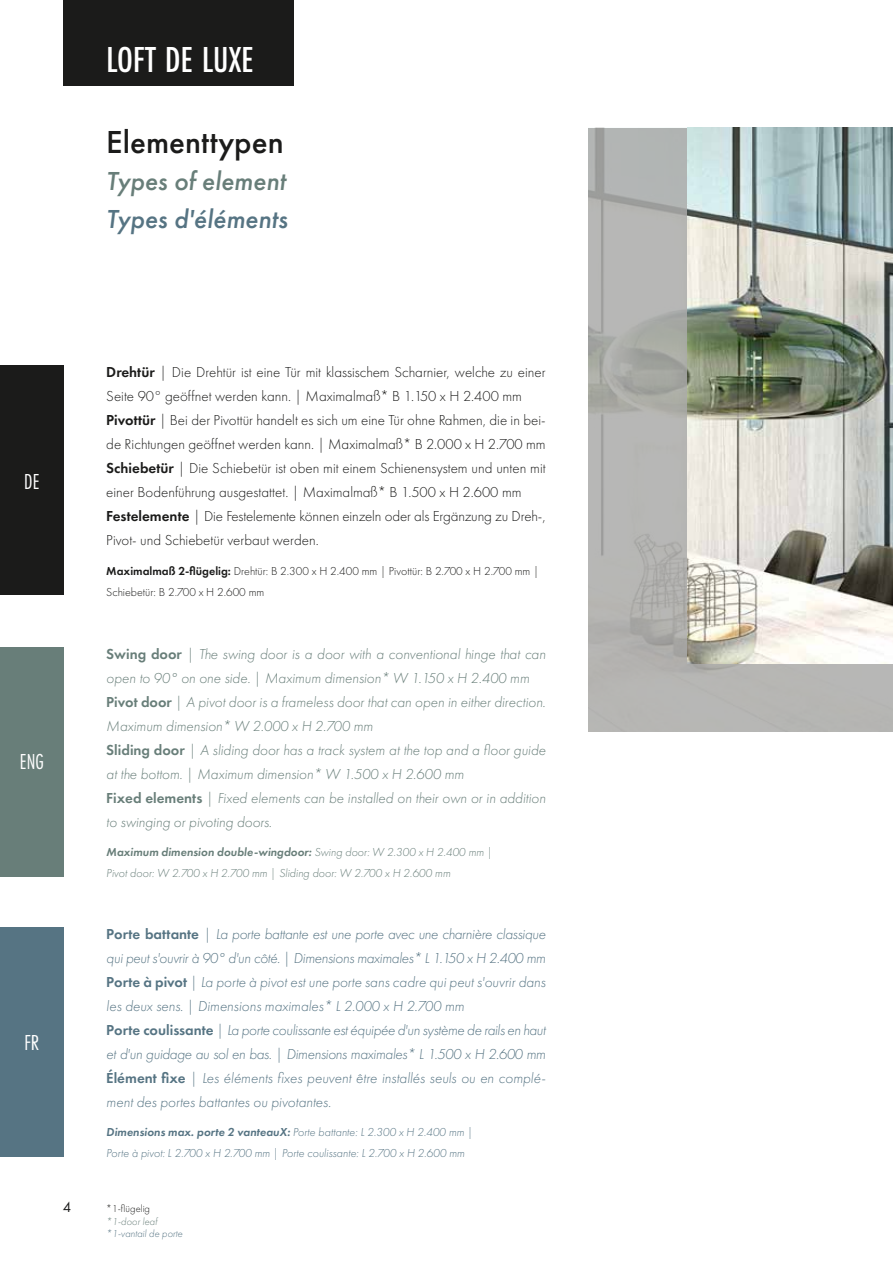
<style>
.page{position:relative;width:893px;height:1263px;background:#fff}
.page>*{position:absolute;margin:0;border:0;box-sizing:border-box;transform-origin:0 0}
.t1{font:500 37.5px "Futura PT Cond";letter-spacing:.01em;color:#fff}
.t2{font:500 33px "Futura PT";color:#1b1b1a}
.t3{font:italic 500 27px "Futura PT";color:#567483}
.t4{font:italic 500 27px "Futura PT";color:#687e79}
.t5{font:22.5px "Futura PT Cond";color:#fff}
.t6{font:italic 300 15px/24px "Futura PT";letter-spacing:-.02em;color:#567483}
.t7{font:300 15px/24px "Futura PT";color:#1b1b1a}
.t8{font:italic 300 15px/24px "Futura PT";color:#687e79}
.t9{font:15px "Futura PT";color:#1b1b1a}
.t10{font:italic 300 12px/21px "Futura PT";color:#567483}
.t11{font:italic 300 12px/21px "Futura PT";color:#687e79}
.t12{font:300 12px/21px "Futura PT";color:#1b1b1a}
.t13{font:italic 300 10.5px "Futura PT";color:#567483}
.t14{font:300 10.5px "Futura PT";color:#1b1b1a}
.t15{font:italic 300 10.5px "Futura PT";color:#687e79}
.s1{font-weight:600}
.s2{font-weight:600;font-style:normal}
</style>
<div class="page">
<div style="left:0;top:366px;width:64px;height:229px;background:#1b1b1a"></div>
<div style="left:0;top:647px;width:64px;height:230px;background:#687e79"></div>
<div style="left:0;top:927px;width:64px;height:230px;background:#567483"></div>
<div style="left:64px;top:0;width:230px;height:85px;background:#1b1b1a"></div>
<img style="left:588px;top:128px;width:305px;height:603px">
<img style="left:687px;top:128px;width:206px;height:535px">
<h1 class="t1" style="left:106px;top:38px;width:149px">LOFT DE LUXE</h1>
<h2 class="t2" style="left:106px;top:122px;width:179px">Elementtypen</h2>
<h3 class="t4" style="left:106px;top:164px;width:181px">Types of element</h3>
<h3 class="t3" style="left:106px;top:202px;width:183px">Types d'éléments</h3>
<h3 class="t5" style="left:24px;top:468px;width:17px">DE</h3>
<p class="t7" style="left:106px;top:360px;width:441px"><span class="s1">Drehtür</span> | Die Drehtür ist eine Tür mit klassischem Scharnier, welche zu einer Seite 90° geöffnet werden kann. | Maximalmaß* B 1.150 x H 2.400 mm <span class="s1">Pivottür</span> | Bei der Pivottür handelt es sich um eine Tür ohne Rahmen, die in bei&shy;de Richtungen geöffnet werden kann. | Maximalmaß* B 2.000 x H 2.700 mm <span class="s1">Schiebetür</span> | Die Schiebetür ist oben mit einem Schienensystem und unten mit einer Bodenführung ausgestattet. | Maximalmaß* B 1.500 x H 2.600 mm <span class="s1">Festelemente</span> | Die Festelemente können einzeln oder als Ergänzung zu Dreh-, Pivot- und Schiebetür verbaut werden.</p>
<p class="t12" style="left:106px;top:560px;width:434px"><span class="s1">Maximalmaß 2-flügelig:</span> Drehtür: B 2.300 x H 2.400 mm | Pivottür: B 2.700 x H 2.700 mm |<br>Schiebetür: B 2.700 x H 2.600 mm</p>
<h3 class="t5" style="left:20px;top:748px;width:25px">ENG</h3>
<h3 class="t5" style="left:24px;top:1030px;width:17px">FR</h3>
<p class="t8" style="left:106px;top:642px;width:441px"><span class="s2">Swing door</span> | The swing door is a door with a conventional hinge that can open to 90° on one side. | Maximum dimension* W 1.150 x H 2.400 mm <span class="s2">Pivot door</span> | A pivot door is a frameless door that can open in either direction.<br>Maximum dimension* W 2.000 x H 2.700 mm<br><span class="s2">Sliding door</span> | A sliding door has a track system at the top and a floor guide at the bottom. | Maximum dimension* W 1.500 x H 2.600 mm<br><span class="s2">Fixed elements</span> | Fixed elements can be installed on their own or in addition to swinging or pivoting doors.</p>
<p class="t11" style="left:106px;top:841px;width:388px"><span class="s1">Maximum dimension double-wingdoor:</span> Swing door: W 2.300 x H 2.400 mm |<br>Pivot door: W 2.700 x H 2.700 mm | Sliding door: W 2.700 x H 2.600 mm</p>
<p class="t6" style="left:106px;top:922px;width:441px"><span class="s2">Porte battante</span> | La porte battante est une porte avec une charnière classique qui peut s'ouvrir à 90° d'un côté. | Dimensions maximales* L 1.150 x H 2.400 mm <span class="s2">Porte à pivot</span> | La porte à pivot est une porte sans cadre qui peut s'ouvrir dans les deux sens. | Dimensions maximales* L 2.000 x H 2.700 mm<br><span class="s2">Porte coulissante</span> | La porte coulissante est équipée d'un système de rails en haut et d'un guidage au sol en bas. | Dimensions maximales* L 1.500 x H 2.600 mm <span class="s2">Élément fixe</span> | Les éléments fixes peuvent être installés seuls ou en complé&shy;ment des portes battantes ou pivotantes.</p>
<p class="t10" style="left:106px;top:1121px;width:368px"><span class="s1">Dimensions max. porte 2 vanteauX:</span> Porte battante: L 2.300 x H 2.400 mm |<br>Porte à pivot: L 2.700 x H 2.700 mm | Porte coulissante: L 2.700 x H 2.600 mm</p>
<p class="t9" style="left:63px;top:1198px;width:10px">4</p>
<p class="t14" style="left:106px;top:1203px;width:45px">*1-flügelig</p>
<p class="t15" style="left:106px;top:1215px;width:53px">*1-door leaf</p>
<p class="t13" style="left:106px;top:1228px;width:78px">*1-vantail de porte</p>
</div>
